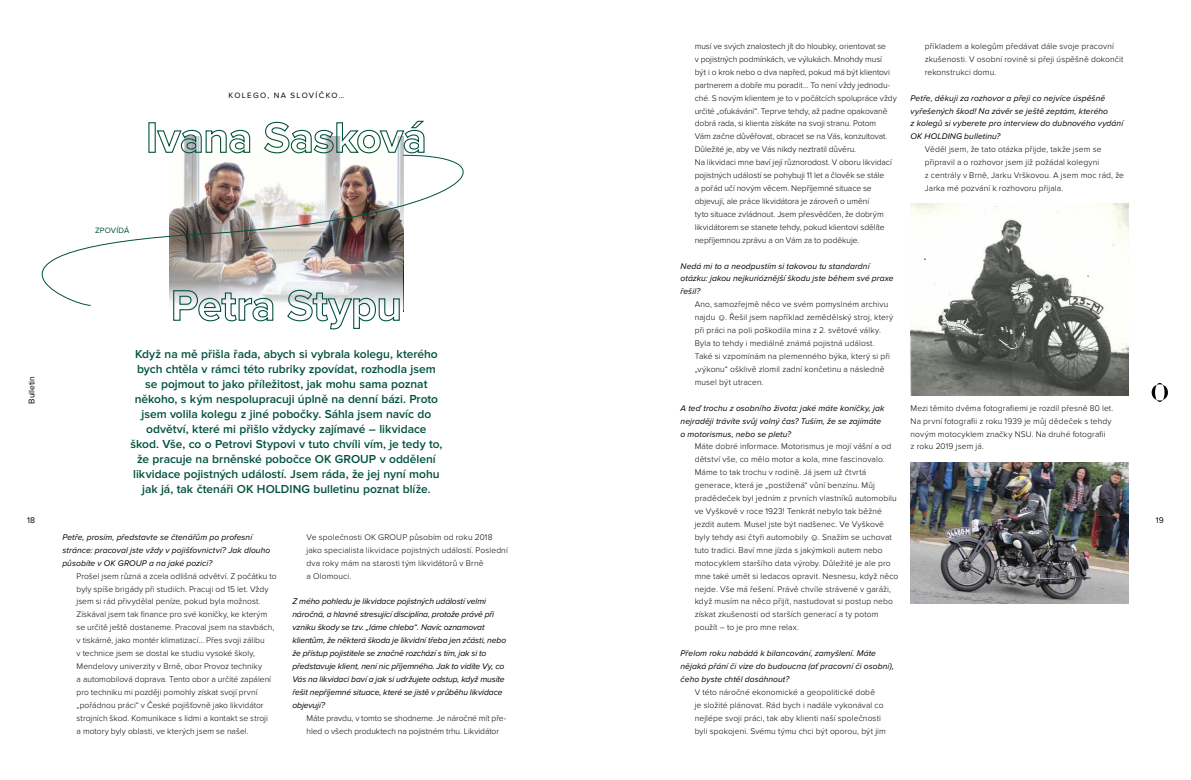
<style>
.page{position:relative;width:1191px;height:780px;background:#fff}
.page>*{position:absolute;margin:0;border:0;box-sizing:border-box;transform-origin:0 0}
.t1{font:600 12px/15px "Proxima Nova";letter-spacing:-.005em;color:#00513f;text-align:center}
.t2{font:300 8.5px/12.9px "Proxima Nova";letter-spacing:.005em;color:#000}
.t3{font:italic 8.5px/12.9px "Proxima Nova";letter-spacing:.005em;color:#000}
.t4{font:8.5px "Proxima Nova";letter-spacing:-.005em;color:#000}
.t5{font:8px "Proxima Nova";letter-spacing:.165em;color:#000}
.t6{font:8px "Proxima Nova";letter-spacing:.015em;color:#00513f}
.s1{font-family:"Arial Narrow";font-weight:400}
</style>
<div class="page">
<svg style="left:156px;top:129px;width:95px;height:25px"></svg>
<svg style="left:264px;top:120px;width:161px;height:34px"></svg>
<svg style="left:173px;top:306px;width:101px;height:16px"></svg>
<svg style="left:287px;top:306px;width:113px;height:24px"></svg>
<img style="left:41px;top:154px;width:423px;height:152px">
<img style="left:910px;top:462px;width:218px;height:141px">
<img style="left:910px;top:204px;width:218px;height:192px">
<img style="left:940px;top:308px;width:88px;height:42px">
<img style="left:1008px;top:277px;width:28px;height:29px">
<img style="left:1070px;top:295px;width:34px;height:26px">
<img style="left:1066px;top:279px;width:6px;height:16px">
<svg style="left:1085px;top:274px;width:6px;height:4px"></svg>
<svg style="left:921px;top:258px;width:6px;height:3px"></svg>
<svg style="left:1151px;top:383px;width:17px;height:19px"></svg>
<p class="t2" style="left:924px;top:40px;width:200px">příkladem a kolegům předávat dále svoje pracovní zkušenosti. V osobní rovině si přeji úspěšně dokončit rekonstrukci domu.</p>
<p class="t3" style="left:910px;top:91px;width:214px">Petře, děkuji za rozhovor a přeji co nejvíce úspěšně vyřešených škod! Na závěr se ještě zeptám, kterého<br>z kolegů si vyberete pro interview do dubnového vydání OK HOLDING bulletinu?</p>
<p class="t2" style="left:924px;top:143px;width:201px">Věděl jsem, že tato otázka přijde, takže jsem se připravil a o rozhovor jsem již požádal kolegyni<br>z centrály v Brně, Jarku Vrškovou. A jsem moc rád, že Jarka mé pozvání k rozhovoru přijala.</p>
<p class="t2" style="left:694px;top:40px;width:203px">musí ve svých znalostech jít do hloubky, orientovat se<br>v pojistných podmínkách, ve výlukách. Mnohdy musí<br>být i o krok nebo o dva napřed, pokud má být klientovi partnerem a dobře mu poradit… To není vždy jednodu&shy;ché. S novým klientem je to v počátcích spolupráce vždy určité „oťukávání“. Teprve tehdy, až padne opakovaně dobrá rada, si klienta získáte na svoji stranu. Potom<br>Vám začne důvěřovat, obracet se na Vás, konzultovat.<br>Důležité je, aby ve Vás nikdy neztratil důvěru.<br>Na likvidaci mne baví její různorodost. V oboru likvidací pojistných událostí se pohybuji 11 let a člověk se stále<br>a pořád učí novým věcem. Nepříjemné situace se objevují, ale práce likvidátora je zároveň o umění<br>tyto situace zvládnout. Jsem přesvědčen, že dobrým likvidátorem se stanete tehdy, pokud klientovi sdělíte nepříjemnou zprávu a on Vám za to poděkuje.</p>
<p class="t3" style="left:680px;top:259px;width:215px">Nedá mi to a neodpustím si takovou tu standardní otázku: jakou nejkurióznější škodu jste během své praxe řešil?</p>
<p class="t2" style="left:694px;top:298px;width:200px">Ano, samozřejmě něco ve svém pomyslném archivu najdu <span class="s1">☺</span>. Řešil jsem například zemědělský stroj, který při práci na poli poškodila mina z 2. světové války.<br>Byla to tehdy i mediálně známá pojistná událost.<br>Také si vzpomínám na plemenného býka, který si při „výkonu“ ošklivě zlomil zadní končetinu a následně musel být utracen.</p>
<p class="t3" style="left:680px;top:401px;width:205px">A teď trochu z osobního života: jaké máte koníčky, jak nejraději trávíte svůj volný čas? Tuším, že se zajímáte o motorismus, nebo se pletu?</p>
<p class="t2" style="left:694px;top:440px;width:205px">Máte dobré informace. Motorismus je mojí vášní a od dětství vše, co mělo motor a kola, mne fascinovalo.<br>Máme to tak trochu v rodině. Já jsem už čtvrtá generace, která je „postižená“ vůní benzínu. Můj pradědeček byl jedním z prvních vlastníků automobilu ve Vyškově v roce 1923! Tenkrát nebylo tak běžné jezdit autem. Musel jste být nadšenec. Ve Vyškově byly tehdy asi čtyři automobily <span class="s1">☺</span>. Snažím se uchovat tuto tradici. Baví mne jízda s jakýmkoli autem nebo motocyklem staršího data výroby. Důležité je ale pro mne také umět si ledacos opravit. Nesnesu, když něco nejde. Vše má řešení. Právě chvíle strávené v garáži, když musím na něco přijít, nastudovat si postup nebo získat zkušenosti od starších generací a ty potom použít – to je pro mne relax.</p>
<p class="t3" style="left:680px;top:647px;width:215px">Přelom roku nabádá k bilancování, zamyšlení. Máte nějaká přání či vize do budoucna (ať pracovní či osobní), čeho byste chtěl dosáhnout?</p>
<p class="t2" style="left:694px;top:685px;width:193px">V této náročné ekonomické a geopolitické době<br>je složité plánovat. Rád bych i nadále vykonával co nejlépe svoji práci, tak aby klienti naší společnosti byli spokojeni. Svému týmu chci být oporou, být jim</p>
<p class="t5" style="left:228px;top:91px;width:117px">KOLEGO, NA SLOVÍČKO…</p>
<p class="t6" style="left:95px;top:226px;width:36px">ZPOVÍDÁ</p>
<p class="t1" style="left:130px;top:346px;width:313px">Když na mě přišla řada, abych si vybrala kolegu, kterého bych chtěla v rámci této rubriky zpovídat, rozhodla jsem se pojmout to jako příležitost, jak mohu sama poznat někoho, s kým nespolupracuji úplně na denní bázi. Proto jsem volila kolegu z jiné pobočky. Sáhla jsem navíc do odvětví, které mi přišlo vždycky zajímavé – likvidace škod. Vše, co o Petrovi Stypovi v tuto chvíli vím, je tedy to, že pracuje na brněnské pobočce OK GROUP v oddělení likvidace pojistných událostí. Jsem ráda, že jej nyní mohu jak já, tak čtenáři OK HOLDING bulletinu poznat blíže.</p>
<p class="t3" style="left:62px;top:530px;width:209px">Petře, prosím, představte se čtenářům po profesní stránce: pracoval jste vždy v pojišťovnictví? Jak dlouho působíte v OK GROUP a na jaké pozici?</p>
<p class="t2" style="left:77px;top:569px;width:201px">Prošel jsem různá a zcela odlišná odvětví. Z počátku to byly spíše brigády při studiích. Pracuji od 15 let. Vždy jsem si rád přivydělal peníze, pokud byla možnost.<br>Získával jsem tak finance pro své koníčky, ke kterým se určitě ještě dostaneme. Pracoval jsem na stavbách, v tiskárně, jako montér klimatizací… Přes svoji zálibu<br>v technice jsem se dostal ke studiu vysoké školy, Mendelovy univerzity v Brně, obor Provoz techniky<br>a automobilová doprava. Tento obor a určité zapálení pro techniku mi později pomohly získat svojí první „pořádnou práci“ v České pojišťovně jako likvidátor strojních škod. Komunikace s lidmi a kontakt se stroji<br>a motory byly oblasti, ve kterých jsem se našel.</p>
<p class="t4" style="left:27px;top:404px;width:29px;rotate:-90deg">Bulletin</p>
<p class="t2" style="left:910px;top:401px;width:204px">Mezi těmito dvěma fotografiemi je rozdíl přesně 80 let.<br>Na první fotografii z roku 1939 je můj dědeček s tehdy novým motocyklem značky NSU. Na druhé fotografii<br>z roku 2019 jsem já.</p>
<p class="t4" style="left:27px;top:515px;width:9px">18</p>
<p class="t4" style="left:1155px;top:515px;width:9px">19</p>
<p class="t2" style="left:306px;top:530px;width:203px">Ve společnosti OK GROUP působím od roku 2018 jako specialista likvidace pojistných událostí. Poslední dva roky mám na starosti tým likvidátorů v Brně<br>a Olomouci.</p>
<p class="t3" style="left:292px;top:595px;width:215px">Z mého pohledu je likvidace pojistných událostí velmi náročná, a hlavně stresující disciplína, protože právě při vzniku škody se tzv. „láme chleba“. Navíc oznamovat klientům, že některá škoda je likvidní třeba jen zčásti, nebo že přístup pojistitele se značně rozchází s tím, jak si to představuje klient, není nic příjemného. Jak to vidíte Vy, co Vás na likvidaci baví a jak si udržujete odstup, když musíte řešit nepříjemné situace, které se jistě v průběhu likvidace objevují?</p>
<p class="t2" style="left:306px;top:711px;width:201px">Máte pravdu, v tomto se shodneme. Je náročné mít pře&shy;hled o všech produktech na pojistném trhu. Likvidátor</p>
</div>
